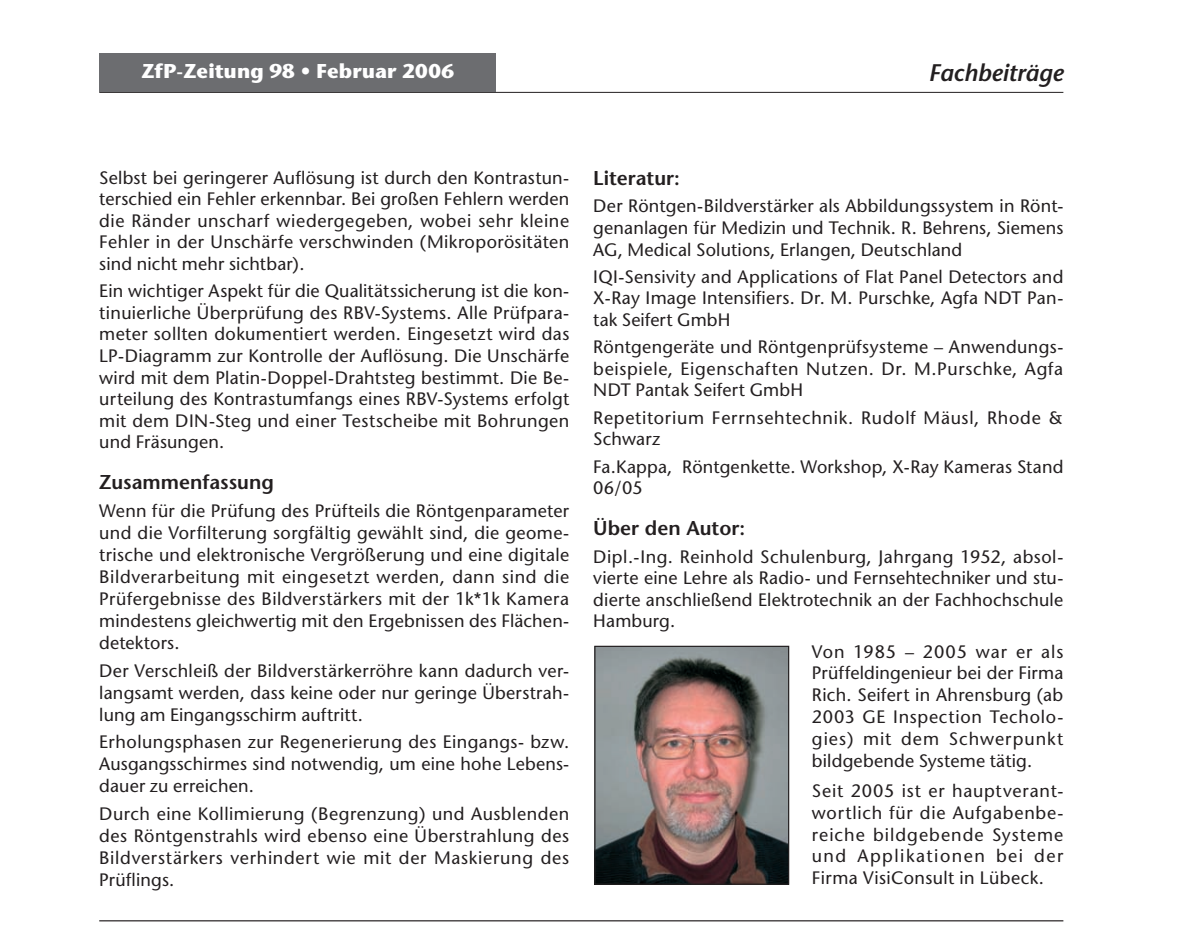
<style>
.page{position:relative;width:1191px;height:939px;background:#fff}
.page>*{position:absolute;margin:0;border:0;box-sizing:border-box;transform-origin:0 0}
.t1{font:italic 600 24px "Stone Sans";letter-spacing:-.005em;color:#231f20}
.t2{font:600 20px "Stone Sans";color:#231f20}
.t3{font:700 20px "Stone Sans";letter-spacing:.01em;color:#fff}
.t4{font:18px/21.6px "Stone Sans";letter-spacing:.015em;color:#231f20;text-align:justify}
.t5{font:18px/21.6px "Stone Sans";letter-spacing:.04em;color:#231f20}
</style>
<div class="page">
<hr style="left:99px;top:92px;width:964px;height:1px;background:#231f20">
<div style="left:99px;top:54px;width:397px;height:38px;background:#6c6d70"></div>
<img style="left:596px;top:648px;width:191px;height:235px">
<div style="left:594px;top:646px;width:195px;height:239px;border:1px solid #231f20"></div>
<hr style="left:99px;top:920px;width:964px;height:1px;background:#231f20">
<p class="t3" style="left:141px;top:59px;width:314px">ZfP-Zeitung 98 • Februar 2006</p>
<h1 class="t1" style="left:928px;top:59px;width:136px">Fachbeiträge</h1>
<p class="t4" style="left:99px;top:167px;width:471px">Selbst bei geringerer Auflösung ist durch den Kontrastun&shy;terschied ein Fehler erkennbar. Bei großen Fehlern werden die Ränder unscharf wiedergegeben, wobei sehr kleine Fehler in der Unschärfe verschwinden (Mikroporösitäten sind nicht mehr sichtbar).</p>
<p class="t4" style="left:99px;top:280px;width:471px">Ein wichtiger Aspekt für die Qualitätssicherung ist die kon&shy;tinuierliche Überprüfung des RBV-Systems. Alle Prüfpara&shy;meter sollten dokumentiert werden. Eingesetzt wird das LP-Diagramm zur Kontrolle der Auflösung. Die Unschärfe wird mit dem Platin-Doppel-Drahtsteg bestimmt. Die Be&shy;urteilung des Kontrastumfangs eines RBV-Systems erfolgt mit dem DIN-Steg und einer Testscheibe mit Bohrungen und Fräsungen.</p>
<p class="t2" style="left:99px;top:470px;width:176px">Zusammenfassung</p>
<p class="t4" style="left:99px;top:500px;width:471px">Wenn für die Prüfung des Prüfteils die Röntgenparameter und die Vorfilterung sorgfältig gewählt sind, die geome&shy;trische und elektronische Vergrößerung und eine digitale Bildverarbeitung mit eingesetzt werden, dann sind die Prüfergebnisse des Bildverstärkers mit der 1k*1k Kamera mindestens gleichwertig mit den Ergebnissen des Flächen&shy;detektors.</p>
<p class="t4" style="left:99px;top:660px;width:471px">Der Verschleiß der Bildverstärkerröhre kann dadurch ver&shy;langsamt werden, dass keine oder nur geringe Überstrah&shy;lung am Eingangsschirm auftritt.</p>
<p class="t4" style="left:99px;top:731px;width:471px">Erholungsphasen zur Regenerierung des Eingangs- bzw.<br>Ausgangsschirmes sind notwendig, um eine hohe Lebens&shy;dauer zu erreichen.</p>
<p class="t4" style="left:99px;top:803px;width:471px">Durch eine Kollimierung (Begrenzung) und Ausblenden des Röntgenstrahls wird ebenso eine Überstrahlung des Bildverstärkers verhindert wie mit der Maskierung des Prüflings.</p>
<p class="t2" style="left:593px;top:166px;width:88px">Literatur:</p>
<p class="t4" style="left:593px;top:195px;width:471px">Der Röntgen-Bildverstärker als Abbildungssystem in Rönt&shy;genanlagen für Medizin und Technik. R. Behrens, Siemens AG, Medical Solutions, Erlangen, Deutschland</p>
<p class="t4" style="left:593px;top:266px;width:471px">IQI-Sensivity and Applications of Flat Panel Detectors and X-Ray Image Intensifiers. Dr. M. Purschke, Agfa NDT Pan&shy;tak Seifert GmbH</p>
<p class="t4" style="left:593px;top:336px;width:471px">Röntgengeräte und Röntgenprüfsysteme – Anwendungs&shy;beispiele, Eigenschaften Nutzen. Dr. M.Purschke, Agfa NDT Pantak Seifert GmbH</p>
<p class="t5" style="left:593px;top:407px;width:471px">Repetitorium Ferrnsehtechnik. Rudolf Mäusl, Rhode &amp;<br>Schwarz</p>
<p class="t4" style="left:593px;top:456px;width:471px">Fa.Kappa, Röntgenkette. Workshop, X-Ray Kameras Stand<br>06/05</p>
<p class="t2" style="left:593px;top:516px;width:153px">Über den Autor:</p>
<p class="t4" style="left:593px;top:545px;width:471px">Dipl.-Ing. Reinhold Schulenburg, Jahrgang 1952, absol&shy;vierte eine Lehre als Radio- und Fernsehtechniker und stu&shy;dierte anschließend Elektrotechnik an der Fachhochschule Hamburg.</p>
<p class="t4" style="left:812px;top:640px;width:253px">Von 1985 – 2005 war er als Prüffeldingenieur bei der Firma Rich. Seifert in Ahrensburg (ab 2003 GE Inspection Techolo&shy;gies) mit dem Schwerpunkt bildgebende Systeme tätig.</p>
<p class="t4" style="left:812px;top:780px;width:253px">Seit 2005 ist er hauptverant&shy;wortlich für die Aufgabenbe&shy;reiche bildgebende Systeme und Applikationen bei der Firma VisiConsult in Lübeck.</p>
</div>
